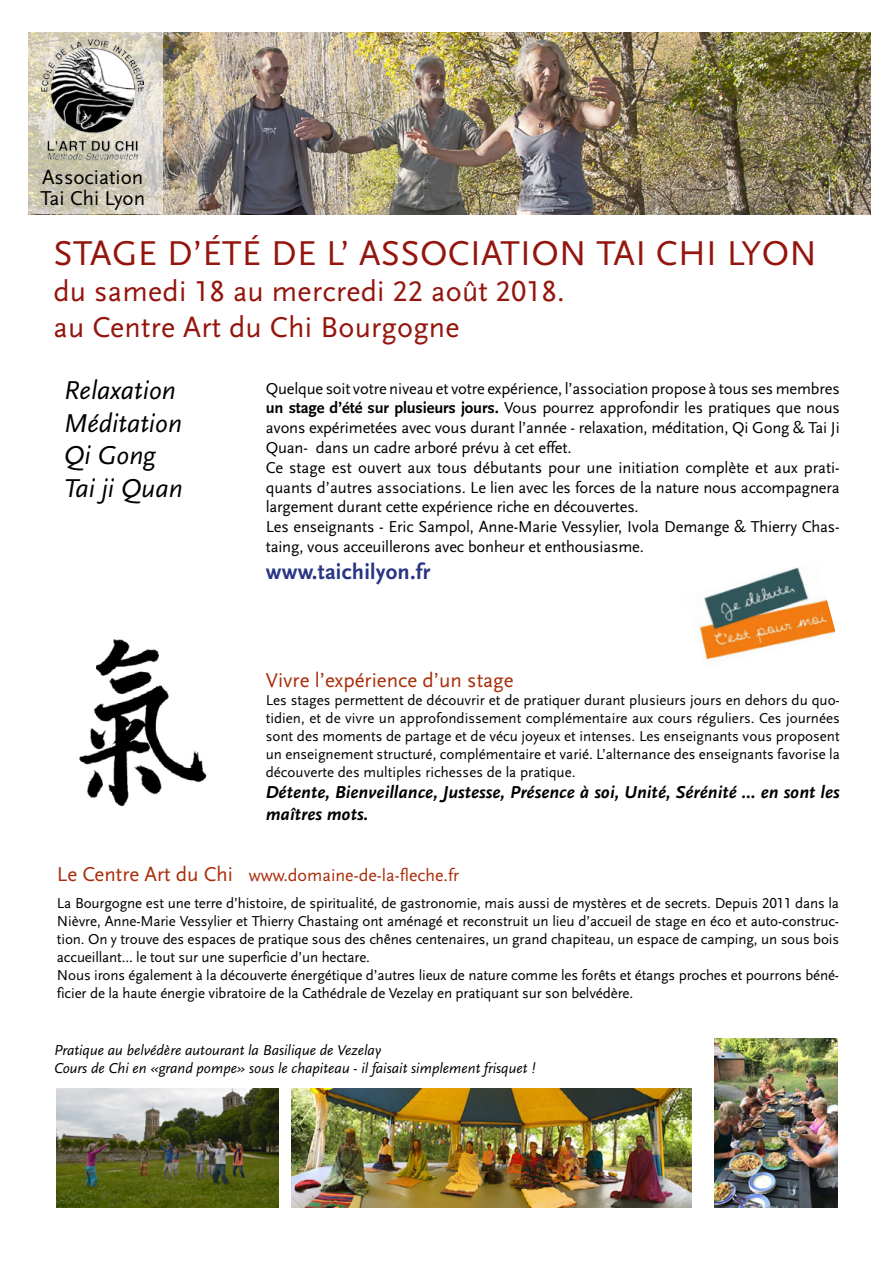
<style>
.page{position:relative;width:893px;height:1263px;background:#fff}
.page>*{position:absolute;margin:0;border:0;box-sizing:border-box;transform-origin:0 0}
.t1{font:36px "Scala Sans Regular LF";letter-spacing:.01em;color:#94150d}
.t2{font:30px/36px "Scala Sans Regular LF";letter-spacing:.01em;color:#94150d}
.t3{font:27px/32.4px "Scala Sans Regular LF Italic";color:#000}
.t4{font:22.5px "Scala Sans Bold LF";letter-spacing:.01em;color:#283583}
.t5{font:21px "Scala Sans Regular LF";color:#a92d0a}
.t6{font:21px/21px "Scala Sans Regular LF";color:#000}
.t7{font:18px/21.6px "Scala Sans Bold LF Italic";letter-spacing:.005em;color:#000}
.t8{font:18px "Scala Sans Regular LF";color:#a92d0a}
.t9{font:16.5px/19.8px "Scala Sans Regular LF";letter-spacing:-.01em;color:#000}
.t10{font:15px/18px "Scala Sans Regular LF";letter-spacing:-.01em;color:#000}
.t11{font:15px/18px "Scala Sans Regular LF Italic";color:#000}
.s1{font-family:"Scala Sans Bold LF"}
.s2{font-size:21px}
</style>
<div class="page">
<img style="left:28px;top:32px;width:843px;height:182px">
<img style="left:79px;top:639px;width:127px;height:168px">
<svg style="left:29px;top:32px;width:134px;height:182px;background:#d2cdbd"></svg>
<img style="left:42px;top:40px;width:102px;height:121px">
<img style="left:291px;top:1088px;width:400px;height:119px">
<img style="left:57px;top:1088px;width:221px;height:119px">
<img style="left:714px;top:1038px;width:124px;height:169px">
<img style="left:699px;top:567px;width:137px;height:93px">
<h3 class="t6" style="left:40px;top:168px;width:106px">Association<br>Tai Chi Lyon</h3>
<h1 class="t1" style="left:53px;top:233px;width:765px">STAGE D’ÉTÉ DE L’ ASSOCIATION TAI CHI LYON</h1>
<h2 class="t2" style="left:53px;top:273px;width:513px">du samedi 18 au mercredi 22 août 2018. au Centre Art du Chi Bourgogne</h2>
<h3 class="t3" style="left:64px;top:375px;width:120px">Relaxation<br>Méditation<br>Qi Gong<br>Tai ji Quan</h3>
<p class="t9" style="left:266px;top:379px;width:576px">Quelque soit votre niveau et votre expérience, l’association propose à tous ses membres <span class="s1">un stage d’été sur plusieurs jours.</span> Vous pourrez approfondir les pratiques que nous avons expérimetées avec vous durant l’année - relaxation, méditation, Qi Gong &amp; Tai Ji Quan- dans un cadre arboré prévu à cet effet.<br>Ce stage est ouvert aux tous débutants pour une initiation complète et aux prati&shy;quants d’autres associations. Le lien avec les forces de la nature nous accompagnera largement durant cette expérience riche en découvertes.<br>Les enseignants - Eric Sampol, Anne-Marie Vessylier, Ivola Demange &amp; Thierry Chas&shy;taing, vous acceuillerons avec bonheur et enthousiasme.</p>
<h3 class="t4" style="left:266px;top:560px;width:166px">www.taichilyon.fr</h3>
<h3 class="t5" style="left:266px;top:668px;width:249px">Vivre l’expérience d’un stage</h3>
<p class="t10" style="left:266px;top:691px;width:575px;text-align:justify">Les stages permettent de découvrir et de pratiquer durant plusieurs jours en dehors du quo&shy;tidien, et de vivre un approfondissement complémentaire aux cours réguliers. Ces journées sont des moments de partage et de vécu joyeux et intenses. Les enseignants vous proposent un enseignement structuré, complémentaire et varié. L’alternance des enseignants favorise la découverte des multiples richesses de la pratique.</p>
<p class="t7" style="left:266px;top:782px;width:575px">Détente, Bienveillance, Justesse, Présence à soi, Unité, Sérénité ... en sont les maîtres mots.</p>
<p class="t8" style="left:57px;top:866px;width:404px"><span class="s2">Le Centre Art du Chi</span> www.domaine-de-la-fleche.fr</p>
<p class="t10" style="left:57px;top:895px;width:784px">La Bourgogne est une terre d’histoire, de spiritualité, de gastronomie, mais aussi de mystères et de secrets. Depuis 2011 dans la Nièvre, Anne-Marie Vessylier et Thierry Chastaing ont aménagé et reconstruit un lieu d’accueil de stage en éco et auto-construc&shy;tion. On y trouve des espaces de pratique sous des chênes centenaires, un grand chapiteau, un espace de camping, un sous bois accueillant... le tout sur une superficie d’un hectare.<br>Nous irons également à la découverte énergétique d’autres lieux de nature comme les forêts et étangs proches et pourrons béné&shy;ficier de la haute énergie vibratoire de la Cathédrale de Vezelay en pratiquant sur son belvédère.</p>
<p class="t11" style="left:54px;top:1041px;width:483px">Pratique au belvédère autourant la Basilique de Vezelay<br>Cours de Chi en «grand pompe» sous le chapiteau - il faisait simplement frisquet !</p>
</div>
